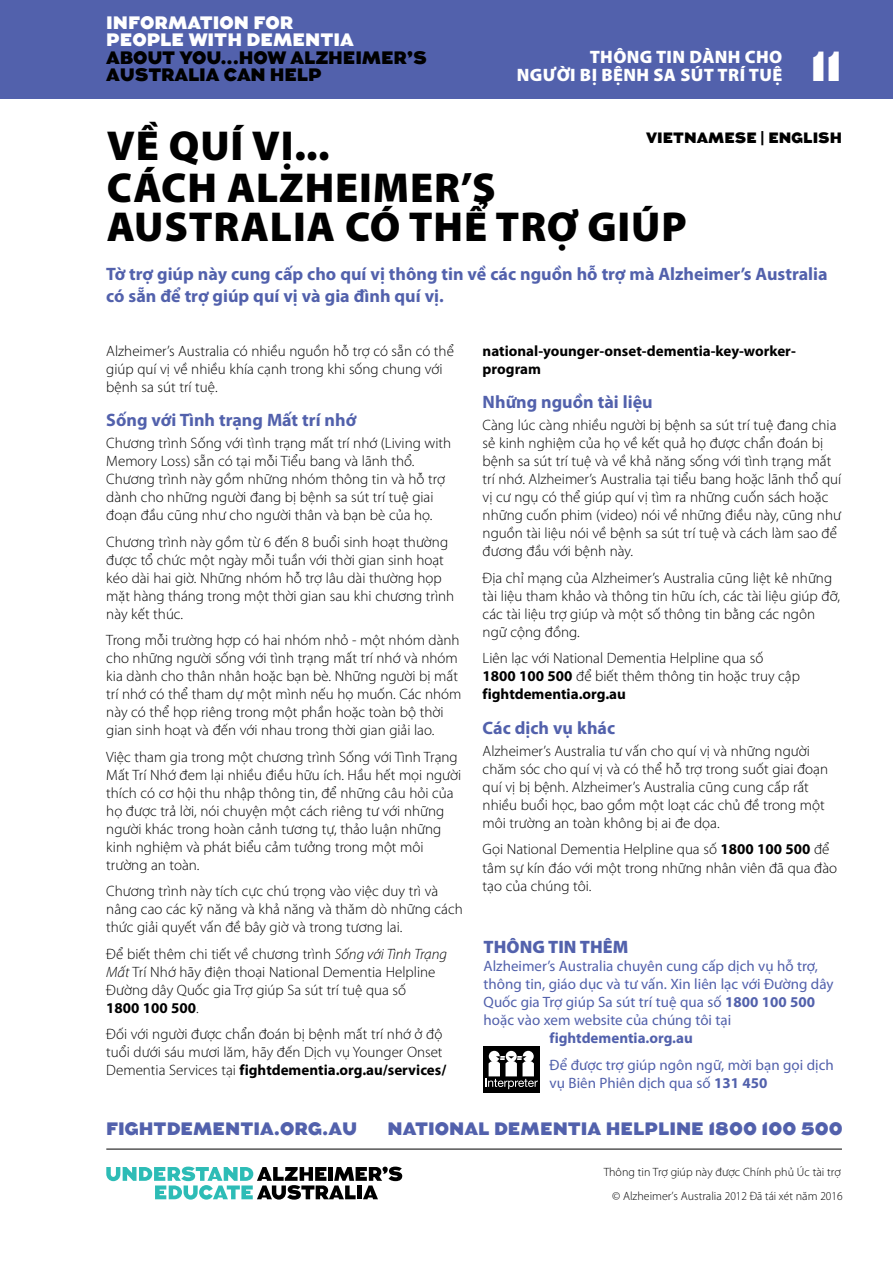
<style>
.page{position:relative;width:893px;height:1263px;background:#fff}
.page>*{position:absolute;margin:0;border:0;box-sizing:border-box;transform-origin:0 0}
.t1{font:900 42px/40.2px "Myriad Pro";letter-spacing:.02em;color:#000}
.t2{font:900 42px "Augustus";color:#fff}
.t3{font:700 18px/21.6px "Myriad Pro";color:#5261ac}
.t4{font:900 18px "Augustus";color:#5261ac}
.t5{font:900 18px/17.2px "Augustus";letter-spacing:-.01em;color:#000}
.t6{font:900 18px/18px "Myriad Pro";letter-spacing:.02em;color:#fff;text-align:right}
.t7{font:900 18px/17.2px "Augustus";color:#fff}
.t8{font:900 18px "Myriad Pro";color:#5261ac}
.t9{font:300 15px/18px "Myriad Pro";color:#000}
.t10{font:15px/18px "Myriad Pro";color:#5261ac}
.t11{font:700 15px/18px "Myriad Pro";color:#000}
.t12{font:700 15px "Myriad Pro";color:#5261ac}
.t13{font:900 15px "Augustus";color:#000}
.t14{font:300 12px "Myriad Pro";color:#000}
.s1{font-style:italic}
.s2{font-weight:700}
</style>
<div class="page">
<div style="left:0;top:0;width:893px;height:99px;background:#5261ac"></div>
<hr style="left:106px;top:1149px;width:736px;height:1px;background:#000">
<svg style="left:106px;top:1166px;width:296px;height:33px"></svg>
<div style="left:483px;top:1046px;width:56px;height:47px;background:#000"></div>
<div style="left:523px;top:1051px;width:11px;height:11px;background:#fff;border-radius:50%"></div>
<div style="left:489px;top:1051px;width:11px;height:11px;background:#fff;border-radius:50%"></div>
<div style="left:506px;top:1051px;width:11px;height:11px;background:#fff;border-radius:50%"></div>
<svg style="left:485px;top:1056px;width:53px;height:33px"></svg>
<p class="t7" style="left:106px;top:14px;width:249px">INFORMATION FOR<br>PEOPLE WITH DEMENTIA</p>
<p class="t5" style="left:106px;top:49px;width:322px">ABOUT YOU...HOW ALZHEIMER’S<br>AUSTRALIA CAN HELP</p>
<p class="t6" style="left:517px;top:47px;width:267px">THÔNG TIN DÀNH CHO<br>NGƯỜI BỊ BỆNH SA SÚT TRÍ TUỆ</p>
<h1 class="t2" style="left:810px;top:41px;width:33px">11</h1>
<h1 class="t1" style="left:107px;top:124px;width:581px">VỀ QUÍ VỊ...<br>CÁCH ALZHEIMER’S<br>AUSTRALIA CÓ THỂ TRỢ GIÚP</h1>
<p class="t3" style="left:106px;top:263px;width:723px">Tờ trợ giúp này cung cấp cho quí vị thông tin về các nguồn hỗ trợ mà Alzheimer’s Australia có sẵn để trợ giúp quí vị và gia đình quí vị.</p>
<p class="t9" style="left:106px;top:342px;width:349px">Alzheimer’s Australia có nhiều nguồn hỗ trợ có sẵn có thể giúp quí vị về nhiều khía cạnh trong khi sống chung với bệnh sa sút trí tuệ.</p>
<p class="t3" style="left:106px;top:409px;width:251px">Sống với Tình trạng Mất trí nhớ</p>
<p class="t9" style="left:106px;top:434px;width:346px">Chương trình Sống với tình trạng mất trí nhớ (Living with Memory Loss) sẵn có tại mỗi Tiểu bang và lãnh thổ.<br>Chương trình này gồm những nhóm thông tin và hỗ trợ dành cho những người đang bị bệnh sa sút trí tuệ giai đoạn đầu cũng như cho người thân và bạn bè của họ.</p>
<p class="t9" style="left:106px;top:533px;width:349px">Chương trình này gồm từ 6 đến 8 buổi sinh hoạt thường được tổ chức một ngày mỗi tuần với thời gian sinh hoạt kéo dài hai giờ. Những nhóm hỗ trợ lâu dài thường họp mặt hàng tháng trong một thời gian sau khi chương trình này kết thúc.</p>
<p class="t9" style="left:106px;top:631px;width:357px">Trong mỗi trường hợp có hai nhóm nhỏ - một nhóm dành cho những người sống với tình trạng mất trí nhớ và nhóm kia dành cho thân nhân hoặc bạn bè. Những người bị mất trí nhớ có thể tham dự một mình nếu họ muốn. Các nhóm này có thể họp riêng trong một phần hoặc toàn bộ thời gian sinh hoạt và đến với nhau trong thời gian giải lao.</p>
<p class="t9" style="left:106px;top:748px;width:356px">Việc tham gia trong một chương trình Sống với Tình Trạng Mất Trí Nhớ đem lại nhiều điều hữu ích. Hầu hết mọi người thích có cơ hội thu nhập thông tin, để những câu hỏi của họ được trả lời, nói chuyện một cách riêng tư với những người khác trong hoàn cảnh tương tự, thảo luận những kinh nghiệm và phát biểu cảm tưởng trong một môi trường an toàn.</p>
<p class="t9" style="left:106px;top:882px;width:358px">Chương trình này tích cực chú trọng vào việc duy trì và nâng cao các kỹ năng và khả năng và thăm dò những cách thức giải quyết vấn đề bây giờ và trong tương lai.</p>
<p class="t9" style="left:106px;top:945px;width:342px">Để biết thêm chi tiết về chương trình <span class="s1">Sống với Tình Trạng Mất</span> Trí Nhớ hãy điện thoại National Dementia Helpline Đường dây Quốc gia Trợ giúp Sa sút trí tuệ qua số<br><span class="s2">1800 100 500</span>.</p>
<p class="t9" style="left:106px;top:1025px;width:342px">Đối với người được chẩn đoán bị bệnh mất trí nhớ ở độ tuổi dưới sáu mươi lăm, hãy đến Dịch vụ Younger Onset<br>Dementia Services tại <span class="s2">fightdementia.org.au/services/</span></p>
<p class="t13" style="left:646px;top:129px;width:197px">VIETNAMESE | ENGLISH</p>
<p class="t11" style="left:483px;top:341px;width:315px">national-younger-onset-dementia-key-worker&shy;program</p>
<p class="t3" style="left:483px;top:391px;width:172px">Những nguồn tài liệu</p>
<p class="t9" style="left:483px;top:416px;width:360px">Càng lúc càng nhiều người bị bệnh sa sút trí tuệ đang chia sẻ kinh nghiệm của họ về kết quả họ được chẩn đoán bị bệnh sa sút trí tuệ và về khả năng sống với tình trạng mất trí nhớ. Alzheimer’s Australia tại tiểu bang hoặc lãnh thổ quí vị cư ngụ có thể giúp quí vị tìm ra những cuốn sách hoặc những cuốn phim (video) nói về những điều này, cũng như nguồn tài liệu nói về bệnh sa sút trí tuệ và cách làm sao để đương đầu với bệnh này.</p>
<p class="t9" style="left:483px;top:569px;width:359px">Địa chỉ mạng của Alzheimer’s Australia cũng liệt kê những tài liệu tham khảo và thông tin hữu ích, các tài liệu giúp đỡ, các tài liệu trợ giúp và một số thông tin bằng các ngôn ngữ cộng đồng.</p>
<p class="t9" style="left:483px;top:649px;width:319px">Liên lạc với National Dementia Helpline qua số<br><span class="s2">1800 100 500</span> để biết thêm thông tin hoặc truy cập <span class="s2">fightdementia.org.au</span></p>
<p class="t3" style="left:483px;top:716px;width:134px">Các dịch vụ khác</p>
<p class="t9" style="left:483px;top:742px;width:347px">Alzheimer’s Australia tư vấn cho quí vị và những người chăm sóc cho quí vị và có thể hỗ trợ trong suốt giai đoạn quí vị bị bệnh. Alzheimer’s Australia cũng cung cấp rất nhiều buổi học, bao gồm một loạt các chủ đề trong một môi trường an toàn không bị ai đe dọa.</p>
<p class="t9" style="left:483px;top:840px;width:356px">Gọi National Dementia Helpline qua số <span class="s2">1800 100 500</span> để tâm sự kín đáo với một trong những nhân viên đã qua đào tạo của chúng tôi.</p>
<p class="t8" style="left:484px;top:935px;width:146px">THÔNG TIN THÊM</p>
<p class="t10" style="left:484px;top:957px;width:351px">Alzheimer’s Australia chuyên cung cấp dịch vụ hỗ trợ, thông tin, giáo dục và tư vấn. Xin liên lạc với Đường dây Quốc gia Trợ giúp Sa sút trí tuệ qua số <span class="s2">1800 100 500 </span>hoặc vào xem website của chúng tôi tại</p>
<p class="t12" style="left:550px;top:1028px;width:145px">fightdementia.org.au</p>
<p class="t10" style="left:550px;top:1055px;width:286px">Để được trợ giúp ngôn ngữ, mời bạn gọi dịch vụ Biên Phiên dịch qua số <span class="s2">131 450</span></p>
<p class="t4" style="left:106px;top:1118px;width:252px">FIGHTDEMENTIA.ORG.AU</p>
<p class="t4" style="left:387px;top:1118px;width:457px">NATIONAL DEMENTIA HELPLINE 1800 100 500</p>
<p class="t14" style="left:604px;top:1164px;width:239px">Thông tin Trợ giúp này được Chính phủ Úc tài trợ</p>
<p class="t14" style="left:612px;top:1188px;width:232px">© Alzheimer’s Australia 2012 Đã tái xét năm 2016</p>
</div>
